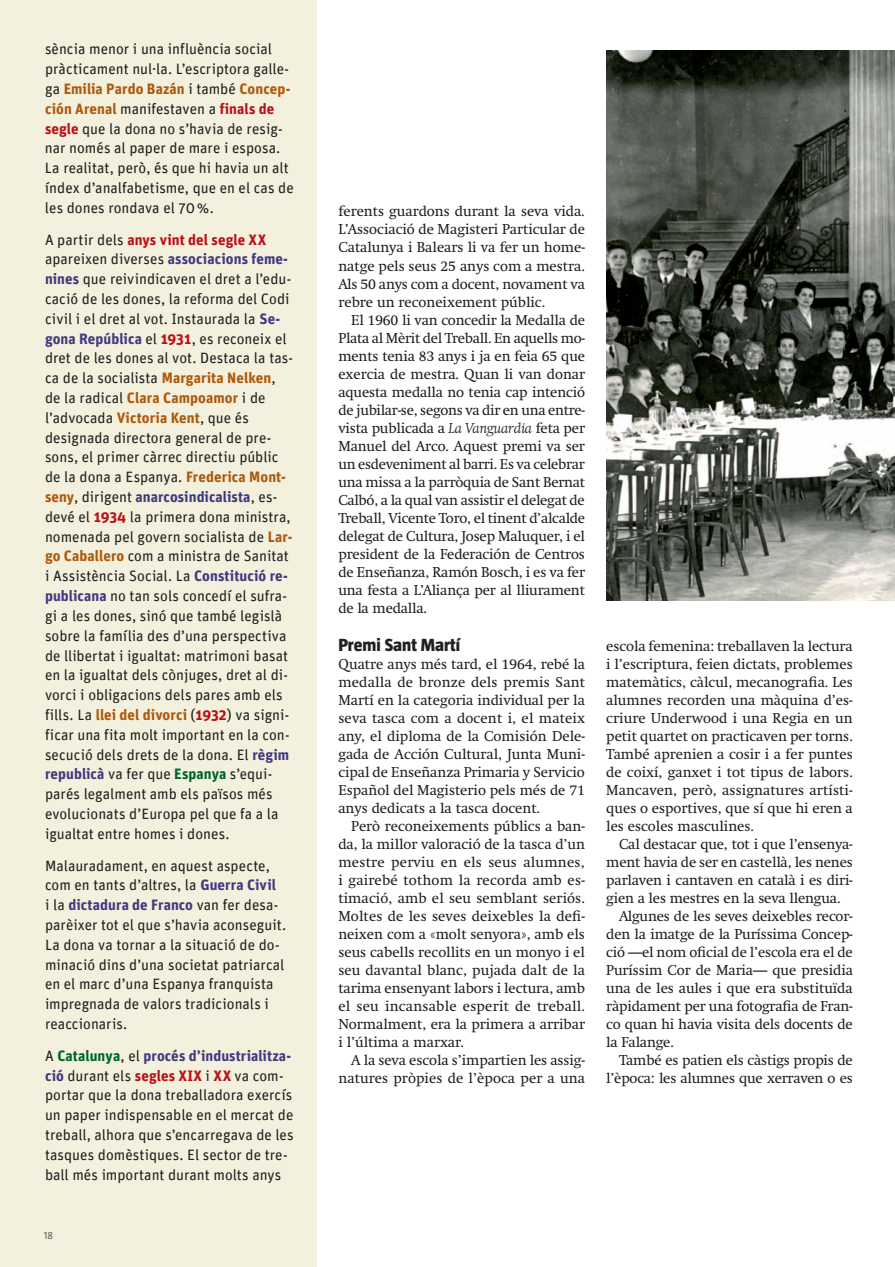
<style>
.page{position:relative;width:895px;height:1267px;background:#fff}
.page>*{position:absolute;margin:0;border:0;box-sizing:border-box;transform-origin:0 0}
.t1{font:800 18px "Taz";color:#231f20}
.t2{font:15px/19.8px "Unit";color:#231f20}
.t3{font:14.25px/18px "Swift";letter-spacing:-.01em;color:#231f20;text-align:justify}
.t4{font:300 10.5px "Taz";color:#231f20}
.s1{font-weight:700;color:#ad590e}
.s2{font-weight:700;color:#bb1018}
.s3{font-weight:700;color:#423a81}
.s4{font-weight:700;color:#00642e}
.s5{font-weight:300;font-style:italic}
</style>
<div class="page">
<div style="left:0;top:0;width:317px;height:1266px;background:#f3f1dd"></div>
<img style="left:606px;top:51px;width:289px;height:550px">
<p class="t2" style="left:45px;top:40px;width:250px">sència menor i una influència social pràcticament nul·la. L’escriptora galle&shy;ga <span class="s1">Emilia Pardo Bazán</span> i també <span class="s1">Concep&shy;ción Arenal</span> manifestaven a <span class="s2">finals de segle</span> que la dona no s’havia de resig&shy;nar només al paper de mare i esposa.<br>La realitat, però, és que hi havia un alt índex d’analfabetisme, que en el cas de les dones rondava el 70%.</p>
<p class="t2" style="left:45px;top:231px;width:250px">A partir dels <span class="s2">anys vint del segle XX </span>apareixen diverses <span class="s3">associacions feme&shy;nines</span> que reivindicaven el dret a l’edu&shy;cació de les dones, la reforma del Codi civil i el dret al vot. Instaurada la <span class="s3">Se&shy;gona República</span> el <span class="s2">1931</span>, es reconeix el dret de les dones al vot. Destaca la tas&shy;ca de la socialista <span class="s1">Margarita Nelken</span>, de la radical <span class="s1">Clara Campoamor</span> i de l’advocada <span class="s1">Victoria Kent</span>, que és designada directora general de pre&shy;sons, el primer càrrec directiu públic de la dona a Espanya. <span class="s1">Frederica Mont&shy;seny</span>, dirigent <span class="s3">anarcosindicalista</span>, es&shy;devé el <span class="s2">1934</span> la primera dona ministra, nomenada pel govern socialista de <span class="s1">Lar&shy;go Caballero</span> com a ministra de Sanitat i Assistència Social. La <span class="s3">Constitució re&shy;publicana</span> no tan sols concedí el sufra&shy;gi a les dones, sinó que també legislà sobre la família des d’una perspectiva de llibertat i igualtat: matrimoni basat en la igualtat dels cònjuges, dret al di&shy;vorci i obligacions dels pares amb els fills. La <span class="s1">llei del divorci</span> (<span class="s2">1932</span>) va signi&shy;ficar una fita molt important en la con&shy;secució dels drets de la dona. El <span class="s3">règim republicà</span> va fer que <span class="s4">Espanya</span> s’equi&shy;parés legalment amb els països més evolucionats d’Europa pel que fa a la igualtat entre homes i dones.</p>
<p class="t2" style="left:45px;top:856px;width:243px">Malauradament, en aquest aspecte, com en tants d’altres, la <span class="s3">Guerra Civil<br></span>i la <span class="s3">dictadura de Franco</span> van fer desa&shy;parèixer tot el que s’havia aconseguit.<br>La dona va tornar a la situació de do&shy;minació dins d’una societat patriarcal en el marc d’una Espanya franquista impregnada de valors tradicionals i reaccionaris.</p>
<p class="t2" style="left:45px;top:1046px;width:250px">A <span class="s4">Catalunya</span>, el <span class="s3">procés d’industrialitza&shy;ció</span> durant els <span class="s2">segles XIX</span> i <span class="s2">XX</span> va com&shy;portar que la dona treballadora exercís un paper indispensable en el mercat de treball, alhora que s’encarregava de les tasques domèstiques. El sector de tre&shy;ball més important durant molts anys</p>
<p class="t4" style="left:44px;top:1229px;width:11px">18</p>
<p class="t3" style="left:338px;top:203px;width:248px">ferents guardons durant la seva vida.<br>L’Associació de Magisteri Particular de Catalunya i Balears li va fer un home&shy;natge pels seus 25 anys com a mestra.<br>Als 50 anys com a docent, novament va rebre un reconeixement públic.</p>
<p class="t3" style="left:338px;top:311px;width:248px;text-indent:13px">El 1960 li van concedir la Medalla de Plata al Mèrit del Treball. En aquells mo&shy;ments tenia 83 anys i ja en feia 65 que exercia de mestra. Quan li van donar aquesta medalla no tenia cap intenció de jubilar-se, segons va dir en una entre&shy;vista publicada a <span class="s5">La Vanguardia</span> feta per Manuel del Arco. Aquest premi va ser un esdeveniment al barri. Es va celebrar una missa a la parròquia de Sant Bernat Calbó, a la qual van assistir el delegat de Treball, Vicente Toro, el tinent d’alcalde delegat de Cultura, Josep Maluquer, i el president de la Federación de Centros de Enseñanza, Ramón Bosch, i es va fer una festa a L’Aliança per al lliurament de la medalla.</p>
<p class="t1" style="left:338px;top:634px;width:123px">Premi Sant Martí</p>
<p class="t3" style="left:338px;top:655px;width:248px">Quatre anys més tard, el 1964, rebé la medalla de bronze dels premis Sant Martí en la categoria individual per la seva tasca com a docent i, el mateix any, el diploma de la Comisión Dele&shy;gada de Acción Cultural, Junta Muni&shy;cipal de Enseñanza Primaria y Servicio Español del Magisterio pels més de 71 anys dedicats a la tasca docent.</p>
<p class="t3" style="left:338px;top:816px;width:248px;text-indent:13px">Però reconeixements públics a ban&shy;da, la millor valoració de la tasca d’un mestre perviu en els seus alumnes, i gairebé tothom la recorda amb es&shy;timació, amb el seu semblant seriós.<br>Moltes de les seves deixebles la defi&shy;neixen com a «molt senyora», amb els seus cabells recollits en un monyo i el seu davantal blanc, pujada dalt de la tarima ensenyant labors i lectura, amb el seu incansable esperit de treball.<br>Normalment, era la primera a arribar i l’última a marxar.</p>
<p class="t3" style="left:338px;top:1050px;width:248px;text-align:right">A la seva escola s’impartien les assig&shy;natures pròpies de l’època per a una</p>
<p class="t3" style="left:606px;top:636px;width:248px">escola femenina: treballaven la lectura i l’escriptura, feien dictats, problemes matemàtics, càlcul, mecanografia. Les alumnes recorden una màquina d’es&shy;criure Underwood i una Regia en un petit quartet on practicaven per torns.<br>També aprenien a cosir i a fer puntes de coixí, ganxet i tot tipus de labors.<br>Mancaven, però, assignatures artísti&shy;ques o esportives, que sí que hi eren a les escoles masculines.</p>
<p class="t3" style="left:619px;top:834px;width:235px">Cal destacar que, tot i que l’ensenya-</p>
<p class="t3" style="left:606px;top:852px;width:248px">ment havia de ser en castellà, les nenes</p>
<p class="t3" style="left:606px;top:870px;width:248px">parlaven i cantaven en català i es diri-</p>
<p class="t3" style="left:606px;top:888px;width:236px">gien a les mestres en la seva llengua.</p>
<p class="t3" style="left:619px;top:906px;width:235px">Algunes de les seves deixebles recor-</p>
<p class="t3" style="left:606px;top:924px;width:248px">den la imatge de la Puríssima Concep-</p>
<p class="t3" style="left:606px;top:942px;width:248px">ció —el nom oficial de l’escola era el de</p>
<p class="t3" style="left:606px;top:960px;width:248px">Puríssim Cor de Maria— que presidia</p>
<p class="t3" style="left:606px;top:978px;width:248px">una de les aules i que era substituïda</p>
<p class="t3" style="left:606px;top:996px;width:248px">ràpidament per una fotografia de Fran-</p>
<p class="t3" style="left:606px;top:1014px;width:248px">co quan hi havia visita dels docents de</p>
<p class="t3" style="left:606px;top:1032px;width:69px">la Falange.</p>
<p class="t3" style="left:619px;top:1050px;width:235px">També es patien els càstigs propis de</p>
<p class="t3" style="left:606px;top:1068px;width:248px">l’època: les alumnes que xerraven o es</p>
</div>
